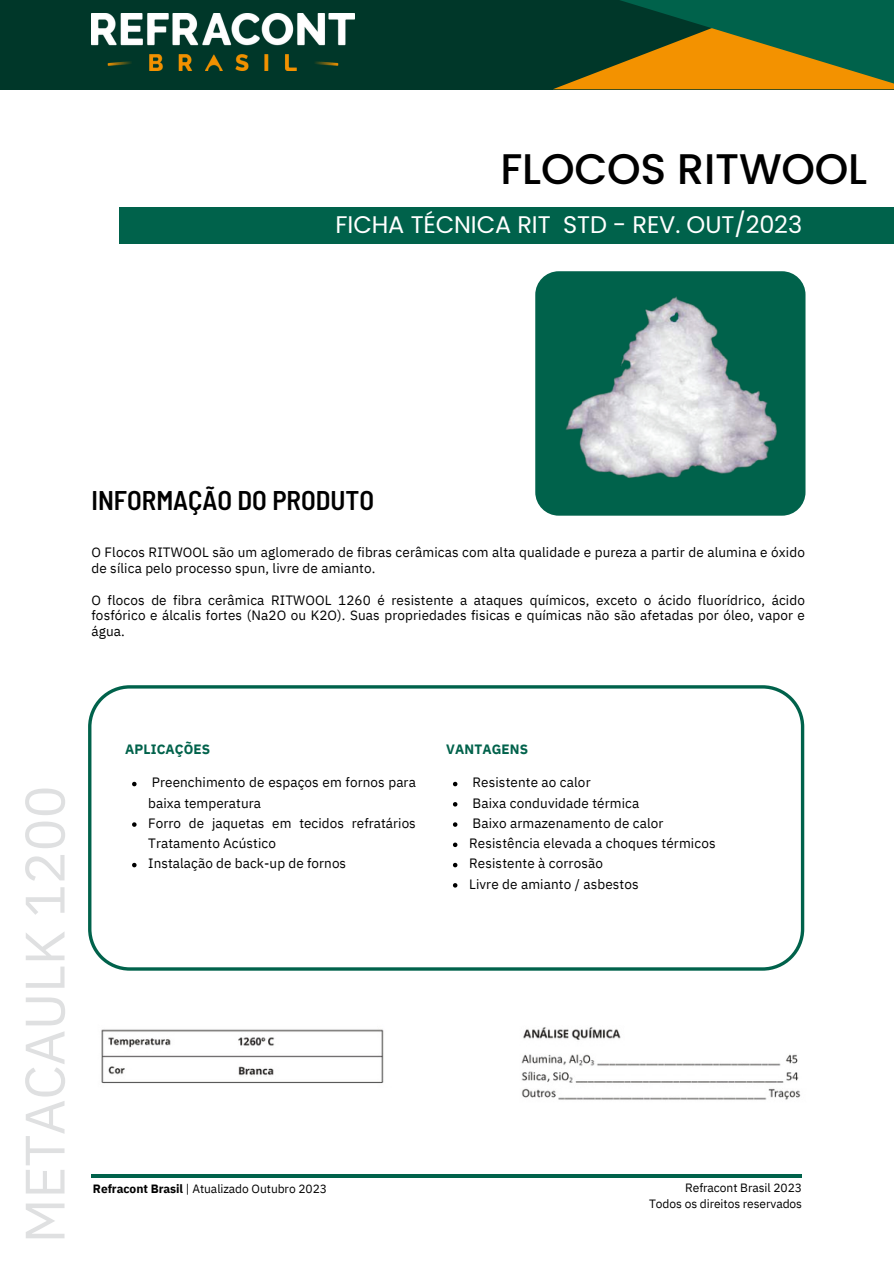
<style>
.page{position:relative;width:894px;height:1264px;background:#fff}
.page>*{position:absolute;margin:0;border:0;box-sizing:border-box;transform-origin:0 0}
.t1{font:55.5px "IBM Plex Sans";letter-spacing:-.005em;color:#dfe0e1}
.t2{font:500 42.75px "Poppins";letter-spacing:-.005em;color:#000}
.t3{font:600 semi-condensed 27px "Barlow";color:#000}
.t4{font:24px "Poppins";letter-spacing:-.005em;color:#fff}
.t5{font:13.5px/15.8px "IBM Plex Sans";letter-spacing:.01em;color:#000}
.t6{font:700 13.5px "IBM Plex Sans";letter-spacing:.005em;color:#00624b}
.t7{font:12px "IBM Plex Sans";letter-spacing:-.005em;color:#000}
.s1{font-weight:700}
</style>
<div class="page">
<div style="left:119px;top:207px;width:774px;height:37px;background:#00624b"></div>
<svg style="left:88px;top:685px;width:716px;height:285px"></svg>
<hr style="left:91px;top:1174px;width:710px;height:3px;background:#00624b">
<div style="left:0;top:0;width:893px;height:89px;background:#003729"></div>
<svg style="left:553px;top:0;width:340px;height:89px"></svg>
<img style="left:92px;top:14px;width:262px;height:56px">
<img style="left:537px;top:273px;width:270px;height:244px;border-radius:23px">
<svg style="left:453px;top:781px;width:4px;height:5px"></svg>
<svg style="left:453px;top:802px;width:4px;height:4px"></svg>
<svg style="left:453px;top:822px;width:4px;height:4px"></svg>
<svg style="left:453px;top:842px;width:4px;height:5px"></svg>
<svg style="left:453px;top:862px;width:4px;height:5px"></svg>
<svg style="left:453px;top:883px;width:4px;height:4px"></svg>
<svg style="left:132px;top:781px;width:4px;height:5px"></svg>
<svg style="left:132px;top:822px;width:4px;height:4px"></svg>
<svg style="left:132px;top:862px;width:4px;height:5px"></svg>
<img style="left:101px;top:1029px;width:283px;height:55px">
<img style="left:521px;top:1027px;width:280px;height:73px">
<h6 class="t2" style="left:500px;top:139px;width:368px">FLOCOS RITWOOL</h6>
<h6 class="t4" style="left:335px;top:208px;width:468px">FICHA TÉCNICA RIT STD - REV. OUT/2023</h6>
<h2 class="t3" style="left:91px;top:483px;width:284px">INFORMAÇÃO DO PRODUTO</h2>
<p class="t5" style="left:91px;top:544px;width:714px">O Flocos RITWOOL são um aglomerado de fibras cerâmicas com alta qualidade e pureza a partir de alumina e óxido de sílica pelo processo spun, livre de amianto.</p>
<p class="t5" style="left:91px;top:591px;width:714px;text-align:justify">O flocos de fibra cerâmica RITWOOL 1260 é resistente a ataques químicos, exceto o ácido fluorídrico, ácido fosfórico e álcalis fortes (Na2O ou K2O). Suas propriedades fisicas e químicas não são afetadas por óleo, vapor e água.</p>
<h5 class="t1" style="left:8px;top:1243px;width:460px;rotate:-90deg">METACAULK 1200</h5>
<h6 class="t6" style="left:125px;top:739px;width:86px">APLICAÇÕES</h6>
<h6 class="t5" style="left:148px;top:772px;width:269px;line-height:20.2px">Preenchimento de espaços em fornos para baixa temperatura</h6>
<h6 class="t5" style="left:148px;top:812px;width:269px;line-height:20.2px">Forro de jaquetas em tecidos refratários<br>Tratamento Acústico</h6>
<h6 class="t5" style="left:148px;top:855px;width:199px">Instalação de back-up de fornos</h6>
<h3 class="t6" style="left:446px;top:739px;width:83px">VANTAGENS</h3>
<h6 class="t5" style="left:472px;top:774px;width:120px">Resistente ao calor</h6>
<h6 class="t5" style="left:472px;top:794px;width:168px">Baixa conduvidade térmica</h6>
<h5 class="t5" style="left:472px;top:815px;width:192px">Baixo armazenamento de calor</h5>
<h6 class="t5" style="left:469px;top:835px;width:248px">Resistência elevada a choques térmicos</h6>
<h6 class="t5" style="left:469px;top:855px;width:135px">Resistente à corrosão</h6>
<h6 class="t5" style="left:469px;top:875px;width:171px">Livre de amianto / asbestos</h6>
<p class="t7" style="left:93px;top:1180px;width:235px"><span class="s1">Refracont Brasil</span> | Atualizado Outubro 2023</p>
<p class="t7" style="left:685px;top:1179px;width:118px">Refracont Brasil 2023</p>
<h1 class="t7" style="left:649px;top:1195px;width:154px">Todos os direitos reservados</h1>
</div>
